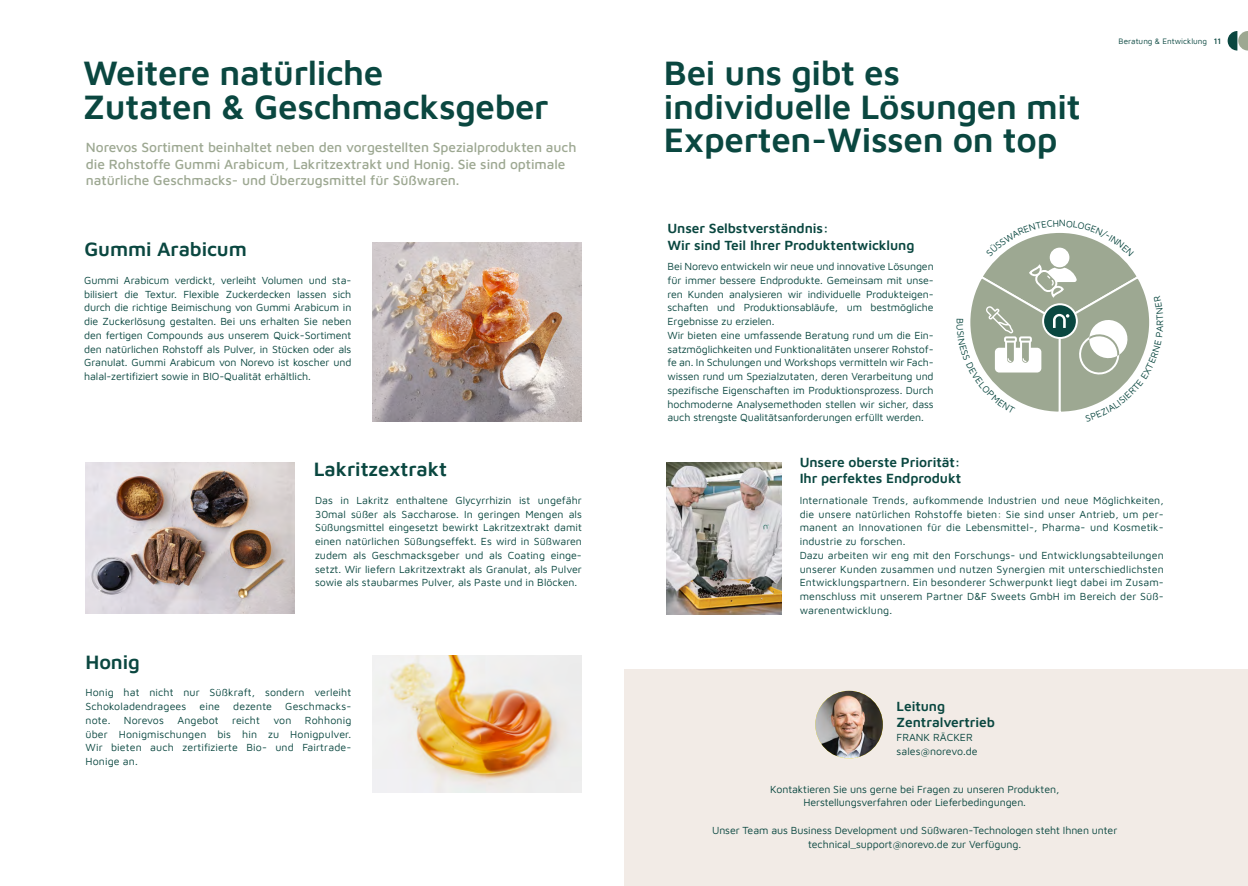
<style>
.page{position:relative;width:1248px;height:886px;background:#fff}
.page>*{position:absolute;margin:0;border:0;box-sizing:border-box;transform-origin:0 0}
.t1{font:600 35px/33.2px "Maven Pro";letter-spacing:-.01em;color:#0a4740}
.t2{font:600 20px "Maven Pro";letter-spacing:-.005em;color:#0a4740}
.t3{font:500 13.75px/16.5px "Maven Pro";letter-spacing:-.005em;color:#9da892}
.t4{font:600 13.75px/16.5px "Maven Pro";letter-spacing:-.005em;color:#0a4740}
.Absatzformat_2{font:10.62px/13.8px "Maven Pro";letter-spacing:-.01em;color:#0a4740;text-align:justify}
.Absatzformat_2-2{font:10.62px "Maven Pro";letter-spacing:.01em;color:#0a4740}
.t5{font:8.12px "Maven Pro";color:#0a4740}
.s1{font-weight:500}
</style>
<div class="page">
<svg style="left:1227px;top:31px;width:20px;height:20px"></svg>
<img style="left:85px;top:462px;width:209px;height:152px">
<img style="left:372px;top:243px;width:210px;height:178px">
<img style="left:372px;top:655px;width:210px;height:137px">
<img style="left:666px;top:463px;width:115px;height:151px">
<div style="left:624px;top:669px;width:623px;height:217px;background:#f2ebe6"></div>
<img style="left:815px;top:691px;width:67px;height:67px;border-radius:34px">
<svg style="left:970px;top:233px;width:180px;height:179px"></svg>
<p class="t1" style="left:83px;top:54px;width:467px">Weitere natürliche<br>Zutaten &amp; Geschmacksgeber</p>
<p class="t3" style="left:86px;top:139px;width:492px">Norevos Sortiment beinhaltet neben den vorgestellten Spezialprodukten auch die Rohstoffe Gummi Arabicum, Lakritzextrakt und Honig. Sie sind optimale natürliche Geschmacks- und Überzugsmittel für Süßwaren.</p>
<p class="t2" style="left:84px;top:235px;width:164px">Gummi Arabicum</p>
<p class="Absatzformat_2" style="left:84px;top:273px;width:269px">Gummi Arabicum verdickt, verleiht Volumen und sta&shy;bilisiert die Textur. Flexible Zuckerdecken lassen sich durch die richtige Beimischung von Gummi Arabicum in die Zuckerlösung gestalten. Bei uns erhalten Sie neben den fertigen Compounds aus unserem Quick-Sortiment den natürlichen Rohstoff als Pulver, in Stücken oder als Granulat. Gummi Arabicum von Norevo ist koscher und halal-zertifiziert sowie in BIO-Qualität erhältlich.</p>
<p class="t2" style="left:314px;top:455px;width:135px">Lakritzextrakt</p>
<p class="t2" style="left:85px;top:648px;width:56px">Honig</p>
<p class="Absatzformat_2" style="left:315px;top:493px;width:268px">Das in Lakritz enthaltene Glycyrrhizin ist ungefähr 30mal süßer als Saccharose. In geringen Mengen als Süßungsmittel eingesetzt bewirkt Lakritzextrakt damit einen natürlichen Süßungseffekt. Es wird in Süßwaren zudem als Geschmacksgeber und als Coating einge&shy;setzt. Wir liefern Lakritzextrakt als Granulat, als Pulver sowie als staubarmes Pulver, als Paste und in Blöcken.</p>
<p class="Absatzformat_2" style="left:85px;top:685px;width:267px">Honig hat nicht nur Süßkraft, sondern verleiht Schokoladendragees eine dezente Geschmacks&shy;note.</p>
<p class="Absatzformat_2" style="left:85px;top:713px;width:267px;text-indent:219px">Rohhonig über Honigmischungen bis hin zu Honigpulver.<br>Wir bieten auch zertifizierte Bio- und Fairtrade-Honige an.</p>
<p class="Absatzformat_2" style="left:124px;top:713px;width:41px">Norevos</p>
<p class="Absatzformat_2-2" style="left:177px;top:713px;width:43px">Angebot</p>
<p class="Absatzformat_2" style="left:232px;top:713px;width:29px">reicht</p>
<p class="Absatzformat_2" style="left:273px;top:713px;width:19px">von</p>
<p class="t1" style="left:664px;top:54px;width:237px">Bei uns gibt es</p>
<p class="t1" style="left:664px;top:87px;width:418px">individuelle Lösungen mit</p>
<p class="t1" style="left:664px;top:121px;width:395px">Experten-Wissen on top</p>
<p class="t4" style="left:667px;top:219px;width:248px">Unser Selbstverständnis:<br>Wir sind Teil Ihrer Produktentwicklung</p>
<p class="Absatzformat_2" style="left:667px;top:259px;width:268px">Bei Norevo entwickeln wir neue und innovative Lösungen für immer bessere Endprodukte. Gemeinsam mit unse&shy;ren Kunden analysieren wir individuelle Produkteigen&shy;schaften und Produktionsabläufe, um bestmögliche Ergebnisse zu erzielen.</p>
<p class="Absatzformat_2" style="left:667px;top:328px;width:268px">Wir bieten eine umfassende Beratung rund um die Ein&shy;satzmöglichkeiten und Funktionalitäten unserer Rohstof&shy;fe an. In Schulungen und Workshops vermitteln wir Fach&shy;wissen rund um Spezialzutaten, deren Verarbeitung und spezifische Eigenschaften im Produktionsprozess. Durch hochmoderne Analysemethoden stellen wir sicher, dass auch strengste Qualitätsanforderungen erfüllt werden.</p>
<p class="t4" style="left:799px;top:453px;width:163px">Unsere oberste Priorität:<br>Ihr perfektes Endprodukt</p>
<p class="t5" style="left:1118px;top:36px;width:104px">Beratung &amp; Entwicklung <span class="s1">11</span></p>
<p class="Absatzformat_2" style="left:799px;top:493px;width:365px">Internationale Trends, aufkommende Industrien und neue Möglichkeiten, die unsere natürlichen Rohstoffe bieten: Sie sind unser Antrieb, um per&shy;manent an Innovationen für die Lebensmittel-, Pharma- und Kosmetik&shy;industrie zu forschen.</p>
<p class="Absatzformat_2" style="left:799px;top:548px;width:365px">Dazu arbeiten wir eng mit den Forschungs- und Entwicklungsabteilungen unserer Kunden zusammen und nutzen Synergien mit unterschiedlichsten Entwicklungspartnern. Ein besonderer Schwerpunkt liegt dabei im Zusam&shy;menschluss mit unserem Partner D&amp;F Sweets GmbH im Bereich der Süß&shy;warenentwicklung.</p>
<p class="t4" style="left:896px;top:696px;width:100px">Leitung<br>Zentralvertrieb</p>
<p class="Absatzformat_2" style="left:896px;top:729px;width:78px">FRANK RÄCKER</p>
<p class="Absatzformat_2" style="left:896px;top:743px;width:83px">sales@norevo.de</p>
<p class="Absatzformat_2" style="left:770px;top:781px;width:291px;text-align:center">Kontaktieren Sie uns gerne bei Fragen zu unseren Produkten,<br>Herstellungsverfahren oder Lieferbedingungen.</p>
<p class="Absatzformat_2" style="left:712px;top:823px;width:407px">Unser Team aus Business Development und Süßwaren-Technologen steht Ihnen unter</p>
<p class="Absatzformat_2" style="left:808px;top:836px;width:214px">technical_support@norevo.de zur Verfügung.</p>
</div>
